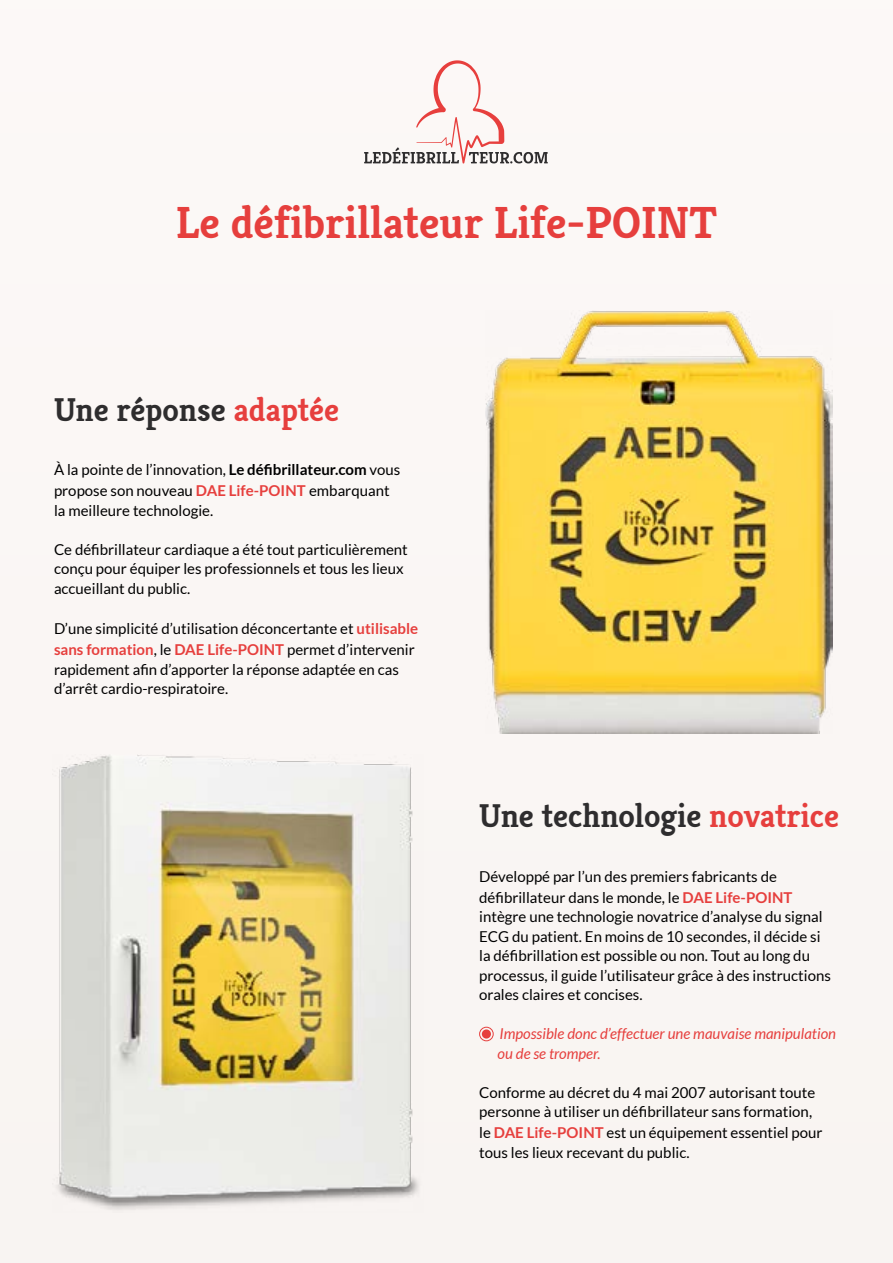
<style>
.page{position:relative;width:893px;height:1263px;background:#fff}
.page>*{position:absolute;margin:0;border:0;box-sizing:border-box;transform-origin:0 0}
.t1{font:700 45px "Kreon";color:#e63f3d}
.t2{font:700 33px "Kreon";color:#2e2d2e}
.t3{font:15px/19.5px "Lato";color:#000}
.t4{font:italic 15px/19.5px "Lato";color:#e63f3d}
.s1{color:#e63f3d}
.s2{font-weight:700}
.s3{font-weight:700;color:#e63f3d}
</style>
<div class="page">
<div style="left:0;top:310px;width:893px;height:953px;background:#faf6f4"></div>
<div style="left:482px;top:1029px;width:9px;height:9px;background:#e63f3d;border-radius:50%"></div>
<div style="left:479px;top:1027px;width:15px;height:14px;border:1px solid #e63f3d;border-radius:50%"></div>
<img style="left:52px;top:755px;width:371px;height:457px">
<img style="left:486px;top:311px;width:346px;height:422px">
<svg style="left:364px;top:60px;width:184px;height:104px"></svg>
<h1 class="t1" style="left:176px;top:194px;width:543px">Le défibrillateur Life-POINT</h1>
<h2 class="t2" style="left:54px;top:388px;width:287px">Une réponse <span class="s1">adaptée</span></h2>
<p class="t3" style="left:54px;top:459px;width:348px;line-height:21px">À la pointe de l’innovation, <span class="s2">Le défibrillateur.com</span> vous propose son nouveau <span class="s3">DAE Life-POINT</span> embarquant</p>
<p class="t3" style="left:54px;top:500px;width:161px">la meilleure technologie.</p>
<p class="t3" style="left:54px;top:539px;width:355px">Ce défibrillateur cardiaque a été tout particulièrement conçu pour équiper les professionnels et tous les lieux accueillant du public.</p>
<p class="t3" style="left:54px;top:618px;width:366px;line-height:21px">D’une simplicité d’utilisation déconcertante et <span class="s3">utilisable sans formation</span>, le <span class="s3">DAE Life-POINT</span> permet d’intervenir</p>
<p class="t3" style="left:54px;top:659px;width:346px">rapidement afin d’apporter la réponse adaptée en cas d’arrêt cardio-respiratoire.</p>
<h2 class="t2" style="left:479px;top:795px;width:361px">Une technologie <span class="s1">novatrice</span></h2>
<p class="t3" style="left:479px;top:866px;width:315px;line-height:21px">Développé par l’un des premiers fabricants de défibrillateur dans le monde, le <span class="s3">DAE Life-POINT</span></p>
<p class="t3" style="left:479px;top:907px;width:353px">intègre une technologie novatrice d’analyse du signal ECG du patient. En moins de 10 secondes, il décide si la défibrillation est possible ou non. Tout au long du processus, il guide l’utilisateur grâce à des instructions orales claires et concises.</p>
<p class="t4" style="left:497px;top:1025px;width:340px">Impossible donc d’effectuer une mauvaise manipulation ou de se tromper.</p>
<p class="t3" style="left:479px;top:1083px;width:337px">Conforme au décret du 4 mai 2007 autorisant toute personne à utiliser un défibrillateur sans formation,</p>
<p class="t3" style="left:479px;top:1123px;width:345px">le <span class="s3">DAE Life-POINT</span> est un équipement essentiel pour tous les lieux recevant du public.</p>
</div>
